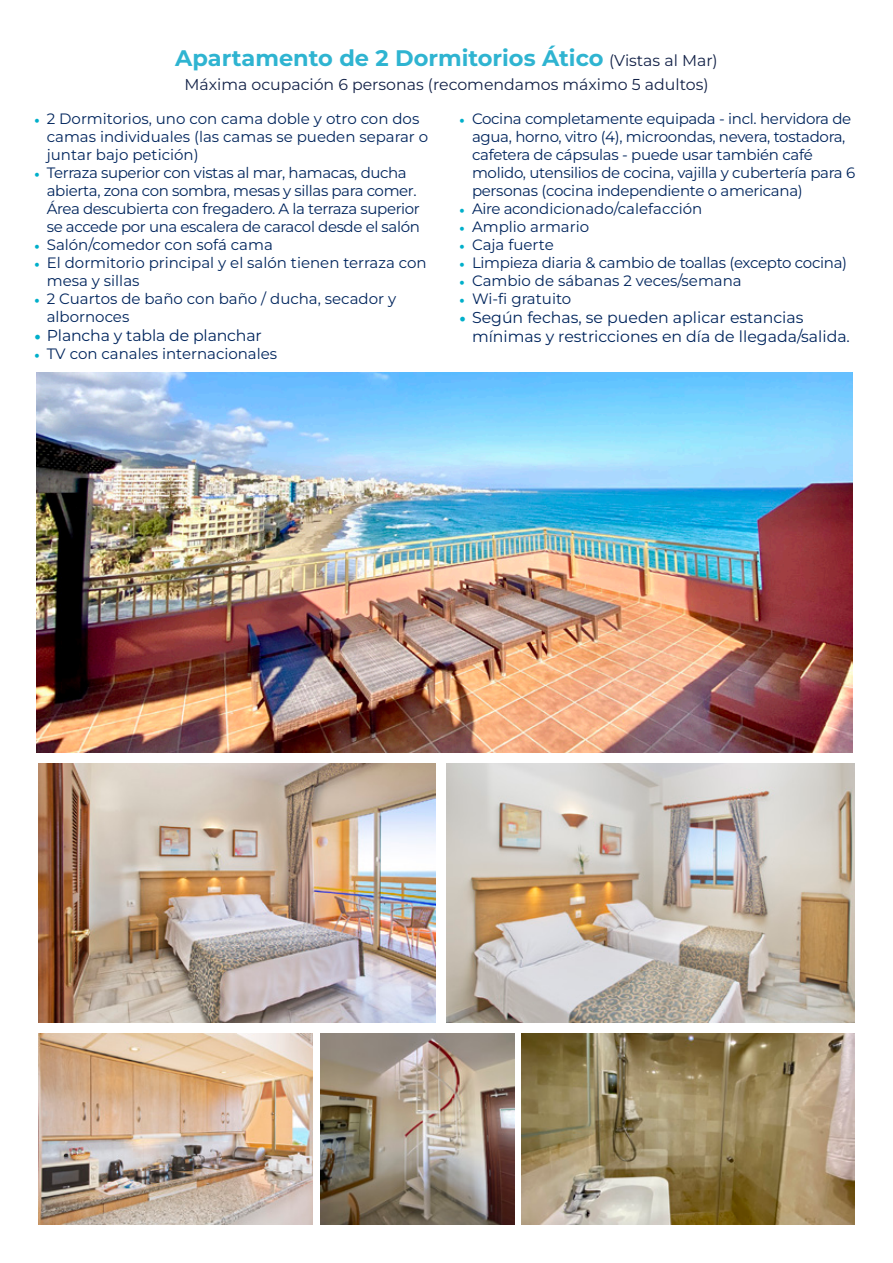
<style>
.page{position:relative;width:893px;height:1263px;background:#fff}
.page>*{position:absolute;margin:0;border:0;box-sizing:border-box;transform-origin:0 0}
.t1{font:700 22.5px "Montserrat";color:#2fb4d1}
.t2{font:15.75px/18.9px "Montserrat";color:#00255d}
.t3{font:15.75px "Montserrat";color:#122147}
.t4{font:15px/18px "Montserrat";letter-spacing:-.02em;color:#00255d}
.t5{font:15px/18px "Montserrat";color:#00255d}
.s1{font-weight:400;font-size:15.75px;color:#122147}
.s2{font-family:"Minion Pro";color:#00afca}
.s3{font-family:"Minion Pro";font-size:18px;color:#00afca}
</style>
<div class="page">
<img style="left:38px;top:763px;width:397px;height:260px">
<img style="left:320px;top:1033px;width:194px;height:192px">
<img style="left:38px;top:1033px;width:275px;height:192px">
<img style="left:522px;top:1033px;width:332px;height:192px">
<img style="left:37px;top:373px;width:816px;height:379px">
<img style="left:446px;top:763px;width:409px;height:260px">
<p class="t1" style="left:175px;top:43px;width:544px">Apartamento de 2 Dormitorios Ático <span class="s1">(Vistas al Mar)</span></p>
<p class="t3" style="left:184px;top:74px;width:526px">Máxima ocupación 6 personas (recomendamos máximo 5 adultos)</p>
<p class="t4" style="left:472px;top:110px;width:385px;text-indent:-13px"><span class="s2">•</span> Cocina completamente equipada - incl. hervidora de agua, horno, vitro (4), microondas, nevera, tostadora, cafetera de cápsulas - puede usar también café molido, utensilios de cocina, vajilla y cubertería para 6 personas (cocina independiente o americana)</p>
<p class="t5" style="left:459px;top:200px;width:244px"><span class="s2">•</span> Aire acondicionado/calefacción</p>
<p class="t5" style="left:459px;top:218px;width:131px"><span class="s2">•</span> Amplio armario</p>
<p class="t5" style="left:459px;top:236px;width:96px"><span class="s2">•</span> Caja fuerte</p>
<p class="t4" style="left:459px;top:254px;width:389px"><span class="s2">•</span> Limpieza diaria &amp; cambio de toallas (excepto cocina)</p>
<p class="t5" style="left:459px;top:272px;width:284px"><span class="s2">•</span> Cambio de sábanas 2 veces/semana</p>
<p class="t5" style="left:459px;top:290px;width:113px"><span class="s2">•</span> Wi-fi gratuito</p>
<p class="t2" style="left:472px;top:308px;width:379px;text-indent:-13px"><span class="s3">•</span> Según fechas, se pueden aplicar estancias mínimas y restricciones en día de llegada/salida.</p>
<p class="t5" style="left:47px;top:110px;width:383px;text-indent:-13px"><span class="s2">•</span> 2 Dormitorios, uno con cama doble y otro con dos camas individuales (las camas se pueden separar o juntar bajo petición)</p>
<p class="t4" style="left:47px;top:164px;width:375px;text-indent:-13px"><span class="s2">•</span> Terraza superior con vistas al mar, hamacas, ducha abierta, zona con sombra, mesas y sillas para comer.<br>Área descubierta con fregadero. A la terraza superior se accede por una escalera de caracol desde el salón</p>
<p class="t5" style="left:34px;top:236px;width:240px"><span class="s2">•</span> Salón/comedor con sofá cama</p>
<p class="t5" style="left:47px;top:254px;width:381px;text-indent:-13px"><span class="s2">•</span> El dormitorio principal y el salón tienen terraza con mesa y sillas</p>
<p class="t5" style="left:47px;top:290px;width:351px;text-indent:-13px"><span class="s2">•</span> 2 Cuartos de baño con baño / ducha, secador y albornoces</p>
<p class="t2" style="left:34px;top:326px;width:229px"><span class="s3">•</span> Plancha y tabla de planchar</p>
<p class="t5" style="left:34px;top:345px;width:245px"><span class="s2">•</span> TV con canales internacionales</p>
</div>
